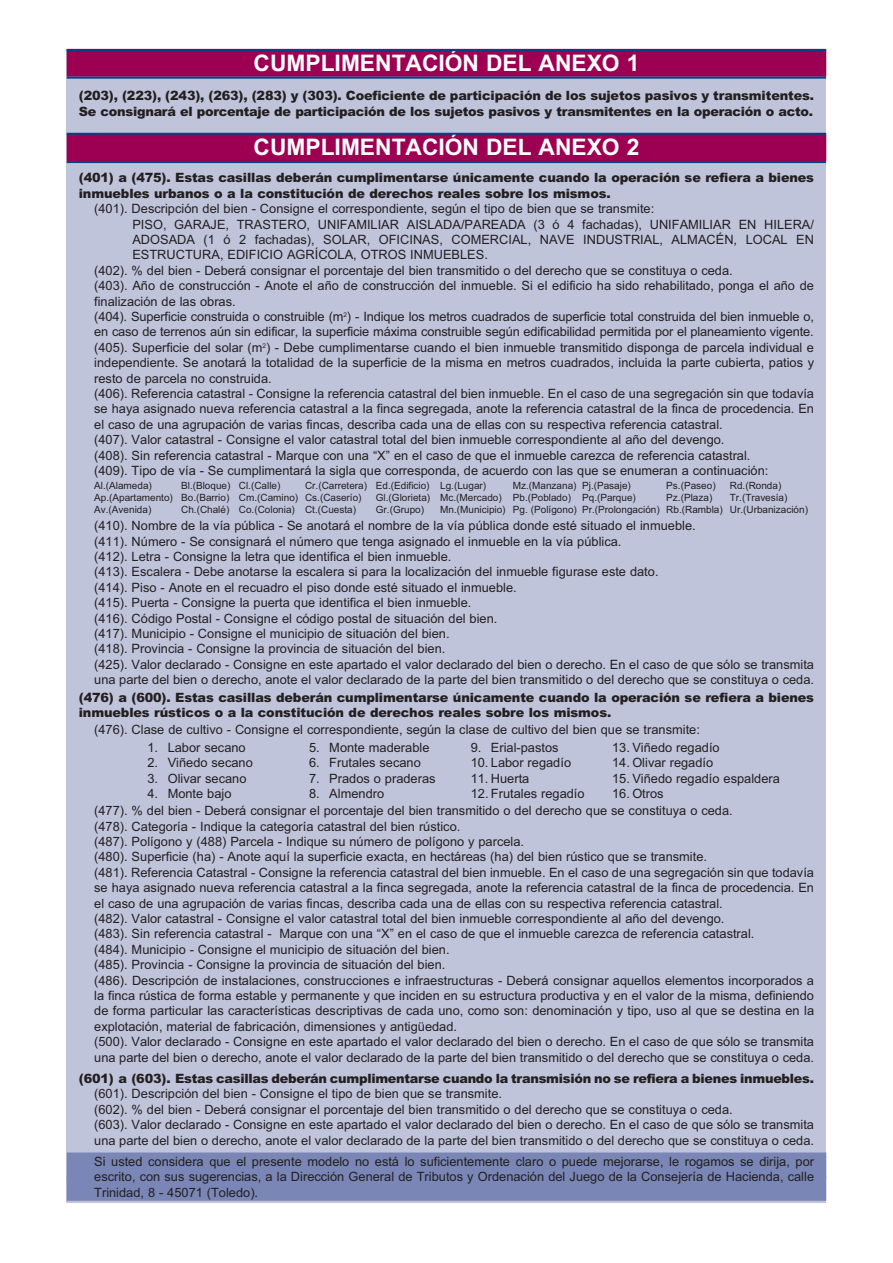
<style>
.page{position:relative;width:893px;height:1263px;background:#fff}
.page>*{position:absolute;margin:0;border:0;box-sizing:border-box;transform-origin:0 0}
.t1{font:700 22.8px "Arial";color:#fff}
.t2{font:12.9px/15.5px "Arial";color:#231f20}
.t3{font:900 12.9px/15.5px "M Arial";letter-spacing:-.01em;color:#231f20}
.t4{font:10.05px "Arial";color:#231f20}
</style>
<div class="page">
<div style="left:67px;top:49px;width:759px;height:1153px;background:#c0c4db"></div>
<div style="left:67px;top:49px;width:759px;height:28px;background:#9d0052"></div>
<div style="left:67px;top:133px;width:759px;height:28px;background:#9d0052"></div>
<div style="left:67px;top:1153px;width:759px;height:25px;background:#7a86b5"></div>
<div style="left:67px;top:1177px;width:759px;height:24px;background:#7a86b5"></div>
<hr style="left:67px;top:77px;width:759px;height:2px;background:#004286">
<hr style="left:67px;top:49px;width:759px;height:2px;background:#004286">
<hr style="left:67px;top:161px;width:759px;height:2px;background:#004286">
<hr style="left:67px;top:133px;width:759px;height:2px;background:#004286">
<h1 class="t1" style="left:254px;top:54px;width:387px">CUMPLIMENTACIÓN DEL ANEXO 1</h1>
<p class="t3" style="left:79px;top:89px;width:737px">(203), (223), (243), (263), (283) y (303). Coeficiente de participación de los sujetos pasivos y transmitentes.<br>Se consignará el porcentaje de participación de los sujetos pasivos y transmitentes en la operación o acto.</p>
<h1 class="t1" style="left:254px;top:139px;width:387px">CUMPLIMENTACIÓN DEL ANEXO 2</h1>
<p class="t3" style="left:79px;top:171px;width:737px">(401) a (475). Estas casillas deberán cumplimentarse únicamente cuando la operación se refiera a bienes inmuebles urbanos o a la constitución de derechos reales sobre los mismos.</p>
<p class="t2" style="left:94px;top:202px;width:561px">(401). Descripción del bien - Consigne el correspondiente, según el tipo de bien que se transmite:</p>
<p class="t2" style="left:132px;top:218px;width:683px">PISO, GARAJE, TRASTERO, UNIFAMILIAR AISLADA/PAREADA (3 ó 4 fachadas), UNIFAMILIAR EN HILERA/</p>
<p class="t2" style="left:132px;top:233px;width:683px">ADOSADA (1 ó 2 fachadas), SOLAR, OFICINAS, COMERCIAL, NAVE INDUSTRIAL, ALMACÉN, LOCAL EN</p>
<p class="t2" style="left:132px;top:248px;width:357px">ESTRUCTURA, EDIFICIO AGRÍCOLA, OTROS INMUEBLES.</p>
<p class="t2" style="left:94px;top:264px;width:640px">(402). % del bien - Deberá consignar el porcentaje del bien transmitido o del derecho que se constituya o ceda.</p>
<p class="t2" style="left:94px;top:279px;width:721px">(403). Año de construcción - Anote el año de construcción del inmueble. Si el edificio ha sido rehabilitado, ponga el año de</p>
<p class="t2" style="left:94px;top:295px;width:143px">finalización de las obras.</p>
<p class="t2" style="left:94px;top:310px;width:721px">(404). Superficie construida o construible (m<sup>2</sup>) - Indique los metros cuadrados de superficie total construida del bien inmueble o,</p>
<p class="t2" style="left:94px;top:325px;width:721px">en caso de terrenos aún sin edificar, la superficie máxima construible según edificabilidad permitida por el planeamiento vigente.</p>
<p class="t2" style="left:94px;top:341px;width:721px">(405). Superficie del solar (m<sup>2</sup>) - Debe cumplimentarse cuando el bien inmueble transmitido disponga de parcela individual e</p>
<p class="t2" style="left:94px;top:356px;width:721px">independiente. Se anotará la totalidad de la superficie de la misma en metros cuadrados, incluida la parte cubierta, patios y</p>
<p class="t2" style="left:94px;top:372px;width:179px">resto de parcela no construida.</p>
<p class="t2" style="left:94px;top:387px;width:721px">(406). Referencia catastral - Consigne la referencia catastral del bien inmueble. En el caso de una segregación sin que todavía</p>
<p class="t2" style="left:94px;top:402px;width:721px">se haya asignado nueva referencia catastral a la finca segregada, anote la referencia catastral de la finca de procedencia. En</p>
<p class="t2" style="left:94px;top:418px;width:630px">el caso de una agrupación de varias fincas, describa cada una de ellas con su respectiva referencia catastral.</p>
<p class="t2" style="left:94px;top:433px;width:632px">(407). Valor catastral - Consigne el valor catastral total del bien inmueble correspondiente al año del devengo.</p>
<p class="t2" style="left:94px;top:449px;width:658px">(408). Sin referencia catastral - Marque con una “X” en el caso de que el inmueble carezca de referencia catastral.</p>
<p class="t2" style="left:94px;top:464px;width:676px">(409). Tipo de vía - Se cumplimentará la sigla que corresponda, de acuerdo con las que se enumeran a continuación:</p>
<p class="t4" style="left:94px;top:482px;width:59px">Al.(Alameda)</p>
<p class="t4" style="left:181px;top:482px;width:101px">Bl.(Bloque) Cl.(Calle)</p>
<p class="t4" style="left:305px;top:482px;width:183px">Cr.(Carretera) Ed.(Edificio) Lg.(Lugar)</p>
<p class="t4" style="left:513px;top:482px;width:120px">Mz.(Manzana) Pj.(Pasaje)</p>
<p class="t4" style="left:666px;top:482px;width:51px">Ps.(Paseo)</p>
<p class="t4" style="left:730px;top:482px;width:53px">Rd.(Ronda)</p>
<p class="t4" style="left:94px;top:494px;width:269px">Ap.(Apartamento) Bo.(Barrio) Cm.(Camino) Cs.(Caserío)</p>
<p class="t4" style="left:376px;top:494px;width:262px">Gl.(Glorieta) Mc.(Mercado) Pb.(Poblado) Pq.(Parque)</p>
<p class="t4" style="left:666px;top:494px;width:48px">Pz.(Plaza)</p>
<p class="t4" style="left:730px;top:494px;width:59px">Tr.(Travesía)</p>
<p class="t4" style="left:94px;top:506px;width:59px">Av.(Avenida)</p>
<p class="t4" style="left:181px;top:506px;width:176px">Ch.(Chalé) Co.(Colonia) Ct.(Cuesta)</p>
<p class="t4" style="left:376px;top:506px;width:50px">Gr.(Grupo)</p>
<p class="t4" style="left:440px;top:506px;width:369px">Mn.(Municipio) Pg. (Polígono) Pr.(Prolongación) Rb.(Rambla) Ur.(Urbanización)</p>
<p class="t2" style="left:94px;top:519px;width:721px">(410). Nombre de la vía pública - Se anotará el nombre de la vía pública donde esté situado el inmueble.<br>(411). Número - Se consignará el número que tenga asignado el inmueble en la vía pública.<br>(412). Letra - Consigne la letra que identifica el bien inmueble.<br>(413). Escalera - Debe anotarse la escalera si para la localización del inmueble figurase este dato.<br>(414). Piso - Anote en el recuadro el piso donde esté situado el inmueble.<br>(415). Puerta - Consigne la puerta que identifica el bien inmueble.<br>(416). Código Postal - Consigne el código postal de situación del bien.<br>(417). Municipio - Consigne el municipio de situación del bien.<br>(418). Provincia - Consigne la provincia de situación del bien.<br>(425). Valor declarado - Consigne en este apartado el valor declarado del bien o derecho. En el caso de que sólo se transmita una parte del bien o derecho, anote el valor declarado de la parte del bien transmitido o del derecho que se constituya o ceda.</p>
<p class="t3" style="left:79px;top:690px;width:737px">(476) a (600). Estas casillas deberán cumplimentarse únicamente cuando la operación se refiera a bienes inmuebles rústicos o a la constitución de derechos reales sobre los mismos.</p>
<p class="t2" style="left:94px;top:723px;width:607px">(476). Clase de cultivo - Consigne el correspondiente, según la clase de cultivo del bien que se transmite:</p>
<p class="t2" style="left:147px;top:741px;width:100px">1. Labor secano</p>
<p class="t2" style="left:309px;top:741px;width:122px">5. Monte maderable</p>
<p class="t2" style="left:471px;top:741px;width:89px">9. Erial-pastos</p>
<p class="t2" style="left:612px;top:741px;width:109px">13. Viñedo regadío</p>
<p class="t2" style="left:147px;top:756px;width:107px">2. Viñedo secano</p>
<p class="t2" style="left:309px;top:756px;width:113px">6. Frutales secano</p>
<p class="t2" style="left:471px;top:756px;width:102px">10. Labor regadío</p>
<p class="t2" style="left:612px;top:756px;width:103px">14. Olivar regadío</p>
<p class="t2" style="left:147px;top:772px;width:100px">3. Olivar secano</p>
<p class="t2" style="left:309px;top:772px;width:128px">7. Prados o praderas</p>
<p class="t2" style="left:471px;top:772px;width:60px">11. Huerta</p>
<p class="t2" style="left:612px;top:772px;width:169px">15. Viñedo regadío espaldera</p>
<p class="t2" style="left:147px;top:787px;width:86px">4. Monte bajo</p>
<p class="t2" style="left:309px;top:787px;width:77px">8. Almendro</p>
<p class="t2" style="left:471px;top:787px;width:115px">12. Frutales regadío</p>
<p class="t2" style="left:94px;top:786px;width:640px;line-height:17.4px;text-indent:518px">16. Otros<br>(477). % del bien - Deberá consignar el porcentaje del bien transmitido o del derecho que se constituya o ceda.</p>
<p class="t2" style="left:94px;top:820px;width:721px">(478). Categoría - Indique la categoría catastral del bien rústico.<br>(487). Polígono y (488) Parcela - Indique su número de polígono y parcela.<br>(480). Superficie (ha) - Anote aquí la superficie exacta, en hectáreas (ha) del bien rústico que se transmite.<br>(481). Referencia Catastral - Consigne la referencia catastral del bien inmueble. En el caso de una segregación sin que todavía se haya asignado nueva referencia catastral a la finca segregada, anote la referencia catastral de la finca de procedencia. En el caso de una agrupación de varias fincas, describa cada una de ellas con su respectiva referencia catastral.<br>(482). Valor catastral - Consigne el valor catastral total del bien inmueble correspondiente al año del devengo.<br>(483). Sin referencia catastral - Marque con una “X” en el caso de que el inmueble carezca de referencia catastral.<br>(484). Municipio - Consigne el municipio de situación del bien.<br>(485). Provincia - Consigne la provincia de situación del bien.<br>(486). Descripción de instalaciones, construcciones e infraestructuras - Deberá consignar aquellos elementos incorporados a la finca rústica de forma estable y permanente y que inciden en su estructura productiva y en el valor de la misma, definiendo de forma particular las características descriptivas de cada uno, como son: denominación y tipo, uso al que se destina en la explotación, material de fabricación, dimensiones y antigüedad.<br>(500). Valor declarado - Consigne en este apartado el valor declarado del bien o derecho. En el caso de que sólo se transmita una parte del bien o derecho, anote el valor declarado de la parte del bien transmitido o del derecho que se constituya o ceda.</p>
<p class="t3" style="left:79px;top:1072px;width:737px">(601) a (603). Estas casillas deberán cumplimentarse cuando la transmisión no se refiera a bienes inmuebles.</p>
<p class="t2" style="left:94px;top:1087px;width:721px">(601). Descripción del bien - Consigne el tipo de bien que se transmite.<br>(602). % del bien - Deberá consignar el porcentaje del bien transmitido o del derecho que se constituya o ceda.<br>(603). Valor declarado - Consigne en este apartado el valor declarado del bien o derecho. En el caso de que sólo se transmita una parte del bien o derecho, anote el valor declarado de la parte del bien transmitido o del derecho que se constituya o ceda.</p>
<p class="t2" style="left:94px;top:1155px;width:721px;text-align:justify">Si usted considera que el presente modelo no está lo suficientemente claro o puede mejorarse, le rogamos se dirija, por escrito, con sus sugerencias, a la Dirección General de Tributos y Ordenación del Juego de la Consejería de Hacienda, calle Trinidad, 8 - 45071 (Toledo).</p>
</div>
